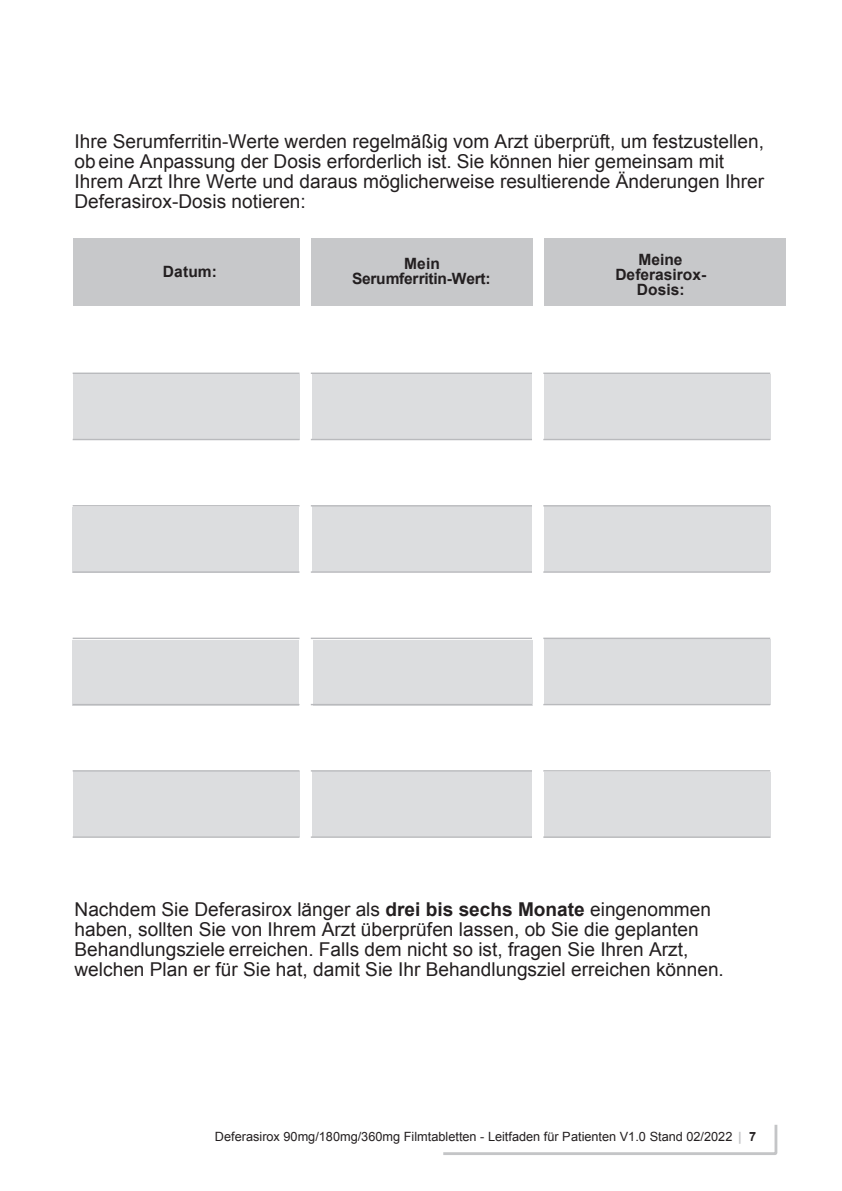
<style>
.page{position:relative;width:842px;height:1191px;background:#fff}
.page>*{position:absolute;margin:0;border:0;box-sizing:border-box;transform-origin:0 0}
.t1{font:19px/20px "Arial";color:#231f20}
.t2{font:700 15.6px/15px "Arial";color:#231f20;text-align:center}
.t3{font:12.8px "Arial";color:#231f20}
.s1{font-weight:700}
.s2{font-weight:700;color:#c4c5c7}
</style>
<div class="page">
<svg style="left:443px;top:1124px;width:335px;height:31px"></svg>
<div style="left:73px;top:238px;width:226px;height:67px;background:#c7c8ca"></div>
<div style="left:73px;top:374px;width:226px;height:66px;background:#dcdddf"></div>
<div style="left:72px;top:507px;width:227px;height:66px;background:#dcdddf"></div>
<div style="left:72px;top:640px;width:227px;height:65px;background:#dcdddf"></div>
<div style="left:73px;top:771px;width:227px;height:66px;background:#dcdddf"></div>
<div style="left:312px;top:374px;width:220px;height:66px;background:#dcdddf"></div>
<div style="left:312px;top:506px;width:220px;height:65px;background:#dcdddf"></div>
<div style="left:313px;top:640px;width:220px;height:65px;background:#dcdddf"></div>
<div style="left:312px;top:771px;width:220px;height:66px;background:#dcdddf"></div>
<div style="left:545px;top:374px;width:226px;height:66px;background:#dcdddf"></div>
<div style="left:544px;top:506px;width:227px;height:65px;background:#dcdddf"></div>
<div style="left:544px;top:639px;width:227px;height:66px;background:#dcdddf"></div>
<div style="left:545px;top:772px;width:226px;height:65px;background:#dcdddf"></div>
<div style="left:159px;top:238px;width:141px;height:68px;background:#c7c8ca"></div>
<div style="left:312px;top:238px;width:221px;height:68px;background:#c7c8ca"></div>
<div style="left:544px;top:238px;width:242px;height:68px;background:#c7c8ca"></div>
<hr style="left:73px;top:372px;width:226px;height:2px;background:#b9babd">
<hr style="left:311px;top:372px;width:221px;height:2px;background:#b9babd">
<hr style="left:543px;top:372px;width:227px;height:2px;background:#b9babd">
<hr style="left:73px;top:439px;width:226px;height:1px;background:#b9babd">
<hr style="left:311px;top:439px;width:221px;height:1px;background:#b9babd">
<hr style="left:543px;top:439px;width:227px;height:1px;background:#b9babd">
<hr style="left:73px;top:505px;width:226px;height:1px;background:#b9babd">
<hr style="left:311px;top:505px;width:221px;height:1px;background:#b9babd">
<hr style="left:543px;top:505px;width:227px;height:1px;background:#b9babd">
<hr style="left:73px;top:571px;width:226px;height:2px;background:#b9babd">
<hr style="left:311px;top:571px;width:221px;height:2px;background:#b9babd">
<hr style="left:543px;top:571px;width:227px;height:2px;background:#b9babd">
<hr style="left:73px;top:637px;width:226px;height:2px;background:#b9babd">
<hr style="left:311px;top:637px;width:221px;height:2px;background:#b9babd">
<hr style="left:543px;top:637px;width:227px;height:2px;background:#b9babd">
<hr style="left:73px;top:704px;width:226px;height:1px;background:#b9babd">
<hr style="left:311px;top:704px;width:221px;height:1px;background:#b9babd">
<hr style="left:543px;top:704px;width:227px;height:1px;background:#b9babd">
<hr style="left:73px;top:770px;width:226px;height:1px;background:#b9babd">
<hr style="left:311px;top:770px;width:221px;height:1px;background:#b9babd">
<hr style="left:543px;top:770px;width:227px;height:1px;background:#b9babd">
<hr style="left:73px;top:836px;width:226px;height:2px;background:#b9babd">
<hr style="left:311px;top:836px;width:221px;height:2px;background:#b9babd">
<hr style="left:543px;top:836px;width:227px;height:2px;background:#b9babd">
<p class="t1" style="left:75px;top:131px;width:691px">Ihre Serumferritin-Werte werden regelmäßig vom Arzt überprüft, um festzustellen, ob eine Anpassung der Dosis erforderlich ist. Sie können hier gemeinsam mit Ihrem Arzt Ihre Werte und daraus möglicherweise resultierende Änderungen Ihrer Deferasirox-Dosis notieren:</p>
<p class="t2" style="left:163px;top:264px;width:55px">Datum:</p>
<p class="t2" style="left:352px;top:256px;width:140px">Mein<br>Serumferritin-Wert:</p>
<p class="t2" style="left:615px;top:253px;width:93px">Meine<br>Deferasirox-<br>Dosis:</p>
<p class="t1" style="left:75px;top:899px;width:651px">Nachdem Sie Deferasirox länger als <span class="s1">drei bis sechs Monate</span> eingenommen haben, sollten Sie von Ihrem Arzt überprüfen lassen, ob Sie die geplanten Behandlungsziele erreichen. Falls dem nicht so ist, fragen Sie Ihren Arzt, welchen Plan er für Sie hat, damit Sie Ihr Behandlungsziel erreichen können.</p>
<p class="t3" style="left:215px;top:1128px;width:543px">Deferasirox 90mg/180mg/360mg Filmtabletten - Leitfaden für Patienten V1.0 Stand 02/2022 <span class="s2">|</span> <span class="s1">7</span></p>
</div>
